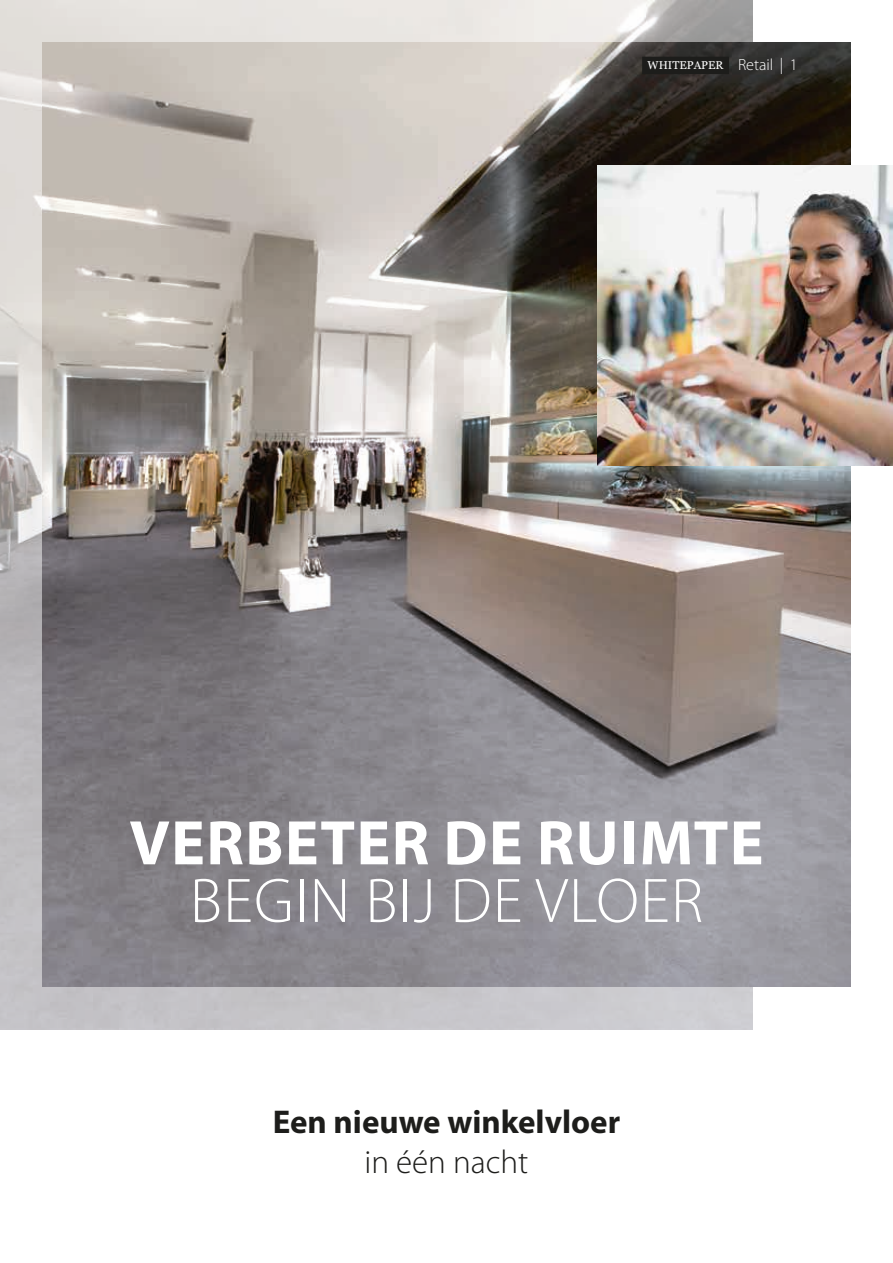
<style>
.page{position:relative;width:893px;height:1263px;background:#fff}
.page>*{position:absolute;margin:0;border:0;box-sizing:border-box;transform-origin:0 0}
.t1{font:700 63.45px "Myriad Pro";letter-spacing:.02em;color:#fff}
.t2{font:300 63.45px "Myriad Pro";letter-spacing:.02em;color:#fff}
.t3{font:700 33px/39.6px "Myriad Pro";color:#1d1d1b;text-align:center}
.t4{font:300 16.2px "Myriad Pro";color:#fff}
.t5{font:11.4px "Georgia";color:#fff}
.s1{font-weight:300}
</style>
<div class="page">
<img style="left:0;top:0;width:752px;height:1029px">
<img style="left:43px;top:43px;width:807px;height:943px">
<img style="left:597px;top:166px;width:296px;height:299px">
<div style="left:642px;top:57px;width:87px;height:17px;background:#1d1d1b"></div>
<p class="t5" style="left:648px;top:57px;width:77px">WHITEPAPER</p>
<p class="t4" style="left:738px;top:56px;width:61px">Retail | 1</p>
<p class="t1" style="left:129px;top:807px;width:636px">VERBETER DE RUIMTE</p>
<p class="t2" style="left:190px;top:866px;width:515px">BEGIN BIJ DE VLOER</p>
<p class="t3" style="left:273px;top:1103px;width:349px">Een nieuwe winkelvloer <span class="s1">in één nacht</span></p>
</div>
